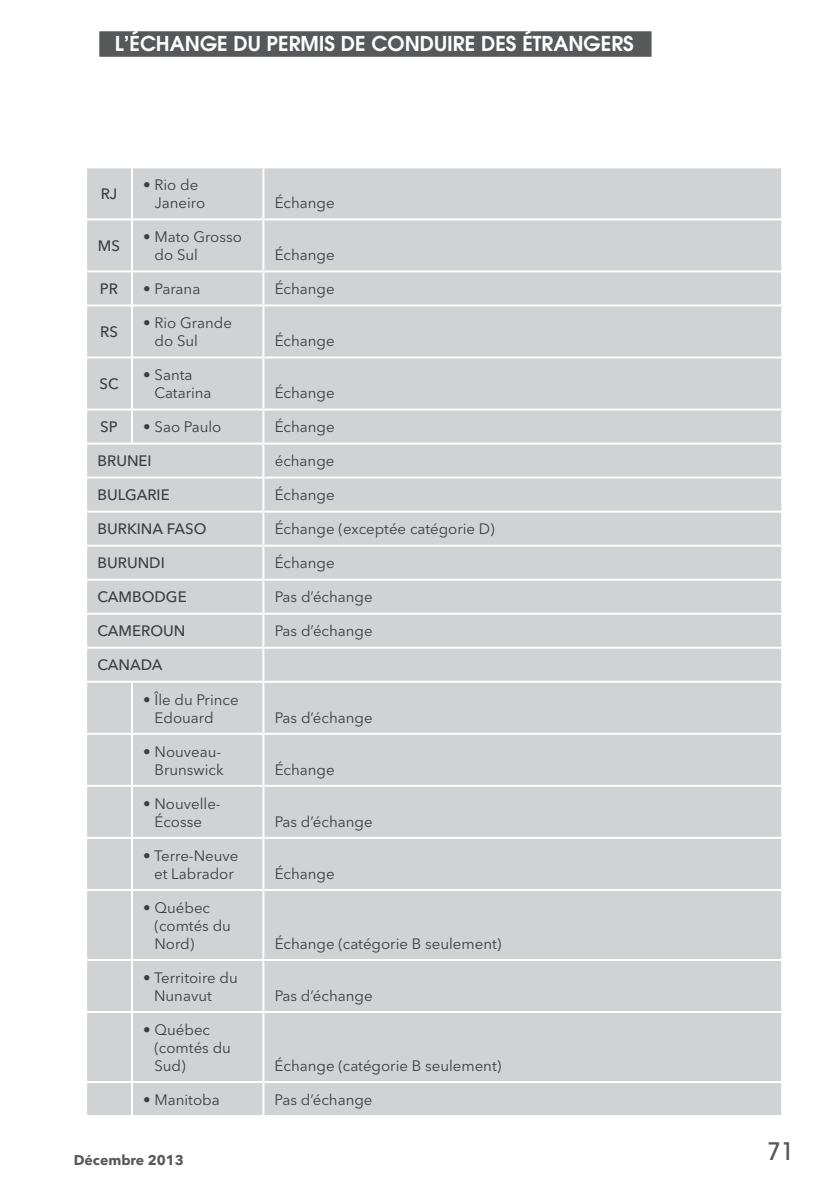
<style>
.page{position:relative;width:840px;height:1191px;background:#fff}
.page>*{position:absolute;margin:0;border:0;box-sizing:border-box;transform-origin:0 0}
.t1{font:500 24px "ITC Avant Garde Pro";color:#57585a}
.t2{font:600 20.4px "ITC Avant Garde Pro";color:#fff}
.t3{font:15px/18px "Avenir Next LT Pro";color:#3e3e3f}
.t4{font:500 15px "Avenir Next LT Pro";color:#3e3e3f}
.t5{font:700 14px "Avenir Next LT Pro";color:#57585a}
</style>
<div class="page">
<div style="left:99px;top:31px;width:552px;height:26px;background:#57585a"></div>
<div style="left:87px;top:168px;width:693px;height:947px;background:#d1d2d4"></div>
<hr style="left:131px;top:168px;width:2px;height:50px;background:#fff">
<hr style="left:262px;top:168px;width:2px;height:50px;background:#fff">
<hr style="left:85px;top:218px;width:47px;height:2px;background:#fff">
<hr style="left:132px;top:218px;width:131px;height:2px;background:#fff">
<hr style="left:131px;top:220px;width:2px;height:50px;background:#fff">
<hr style="left:263px;top:218px;width:519px;height:2px;background:#fff">
<hr style="left:262px;top:220px;width:2px;height:50px;background:#fff">
<hr style="left:85px;top:270px;width:47px;height:2px;background:#fff">
<hr style="left:132px;top:270px;width:131px;height:2px;background:#fff">
<hr style="left:131px;top:272px;width:2px;height:32px;background:#fff">
<hr style="left:263px;top:270px;width:519px;height:2px;background:#fff">
<hr style="left:262px;top:272px;width:2px;height:32px;background:#fff">
<hr style="left:85px;top:304px;width:47px;height:2px;background:#fff">
<hr style="left:132px;top:304px;width:131px;height:2px;background:#fff">
<hr style="left:131px;top:306px;width:2px;height:50px;background:#fff">
<hr style="left:263px;top:304px;width:519px;height:2px;background:#fff">
<hr style="left:262px;top:306px;width:2px;height:50px;background:#fff">
<hr style="left:85px;top:356px;width:47px;height:2px;background:#fff">
<hr style="left:132px;top:356px;width:131px;height:2px;background:#fff">
<hr style="left:131px;top:358px;width:2px;height:50px;background:#fff">
<hr style="left:263px;top:356px;width:519px;height:2px;background:#fff">
<hr style="left:262px;top:358px;width:2px;height:50px;background:#fff">
<hr style="left:85px;top:408px;width:47px;height:2px;background:#fff">
<hr style="left:132px;top:408px;width:131px;height:2px;background:#fff">
<hr style="left:131px;top:410px;width:2px;height:32px;background:#fff">
<hr style="left:263px;top:408px;width:519px;height:2px;background:#fff">
<hr style="left:262px;top:410px;width:2px;height:32px;background:#fff">
<hr style="left:85px;top:442px;width:47px;height:2px;background:#fff">
<hr style="left:132px;top:442px;width:131px;height:2px;background:#fff">
<hr style="left:263px;top:442px;width:519px;height:2px;background:#fff">
<hr style="left:262px;top:444px;width:2px;height:32px;background:#fff">
<hr style="left:85px;top:476px;width:47px;height:2px;background:#fff">
<hr style="left:132px;top:476px;width:131px;height:2px;background:#fff">
<hr style="left:263px;top:476px;width:519px;height:2px;background:#fff">
<hr style="left:262px;top:478px;width:2px;height:32px;background:#fff">
<hr style="left:85px;top:510px;width:47px;height:2px;background:#fff">
<hr style="left:132px;top:510px;width:131px;height:2px;background:#fff">
<hr style="left:263px;top:510px;width:519px;height:2px;background:#fff">
<hr style="left:262px;top:512px;width:2px;height:32px;background:#fff">
<hr style="left:85px;top:544px;width:47px;height:2px;background:#fff">
<hr style="left:132px;top:544px;width:131px;height:2px;background:#fff">
<hr style="left:263px;top:544px;width:519px;height:2px;background:#fff">
<hr style="left:262px;top:546px;width:2px;height:32px;background:#fff">
<hr style="left:85px;top:578px;width:47px;height:2px;background:#fff">
<hr style="left:132px;top:578px;width:131px;height:2px;background:#fff">
<hr style="left:263px;top:578px;width:519px;height:2px;background:#fff">
<hr style="left:262px;top:580px;width:2px;height:32px;background:#fff">
<hr style="left:85px;top:612px;width:47px;height:2px;background:#fff">
<hr style="left:132px;top:612px;width:131px;height:2px;background:#fff">
<hr style="left:263px;top:612px;width:519px;height:2px;background:#fff">
<hr style="left:262px;top:614px;width:2px;height:33px;background:#fff">
<hr style="left:85px;top:647px;width:47px;height:2px;background:#fff">
<hr style="left:132px;top:647px;width:131px;height:2px;background:#fff">
<hr style="left:263px;top:647px;width:519px;height:2px;background:#fff">
<hr style="left:262px;top:649px;width:2px;height:32px;background:#fff">
<hr style="left:85px;top:681px;width:47px;height:2px;background:#fff">
<hr style="left:132px;top:681px;width:131px;height:2px;background:#fff">
<hr style="left:131px;top:683px;width:2px;height:50px;background:#fff">
<hr style="left:263px;top:681px;width:519px;height:2px;background:#fff">
<hr style="left:262px;top:683px;width:2px;height:50px;background:#fff">
<hr style="left:85px;top:733px;width:47px;height:2px;background:#fff">
<hr style="left:132px;top:733px;width:131px;height:2px;background:#fff">
<hr style="left:131px;top:735px;width:2px;height:50px;background:#fff">
<hr style="left:263px;top:733px;width:519px;height:2px;background:#fff">
<hr style="left:262px;top:735px;width:2px;height:50px;background:#fff">
<hr style="left:85px;top:785px;width:47px;height:2px;background:#fff">
<hr style="left:132px;top:785px;width:131px;height:2px;background:#fff">
<hr style="left:131px;top:787px;width:2px;height:50px;background:#fff">
<hr style="left:263px;top:785px;width:519px;height:2px;background:#fff">
<hr style="left:262px;top:787px;width:2px;height:50px;background:#fff">
<hr style="left:85px;top:837px;width:47px;height:2px;background:#fff">
<hr style="left:132px;top:837px;width:131px;height:2px;background:#fff">
<hr style="left:131px;top:839px;width:2px;height:50px;background:#fff">
<hr style="left:263px;top:837px;width:519px;height:2px;background:#fff">
<hr style="left:262px;top:839px;width:2px;height:50px;background:#fff">
<hr style="left:85px;top:889px;width:47px;height:2px;background:#fff">
<hr style="left:132px;top:889px;width:131px;height:2px;background:#fff">
<hr style="left:131px;top:891px;width:2px;height:68px;background:#fff">
<hr style="left:263px;top:889px;width:519px;height:2px;background:#fff">
<hr style="left:262px;top:891px;width:2px;height:68px;background:#fff">
<hr style="left:85px;top:959px;width:47px;height:2px;background:#fff">
<hr style="left:132px;top:959px;width:131px;height:2px;background:#fff">
<hr style="left:131px;top:961px;width:2px;height:50px;background:#fff">
<hr style="left:263px;top:959px;width:519px;height:2px;background:#fff">
<hr style="left:262px;top:961px;width:2px;height:50px;background:#fff">
<hr style="left:85px;top:1011px;width:47px;height:2px;background:#fff">
<hr style="left:132px;top:1011px;width:131px;height:2px;background:#fff">
<hr style="left:131px;top:1013px;width:2px;height:68px;background:#fff">
<hr style="left:263px;top:1011px;width:519px;height:2px;background:#fff">
<hr style="left:262px;top:1013px;width:2px;height:68px;background:#fff">
<hr style="left:85px;top:1081px;width:47px;height:2px;background:#fff">
<hr style="left:132px;top:1081px;width:131px;height:2px;background:#fff">
<hr style="left:131px;top:1083px;width:2px;height:32px;background:#fff">
<hr style="left:263px;top:1081px;width:519px;height:2px;background:#fff">
<hr style="left:262px;top:1083px;width:2px;height:32px;background:#fff">
<h2 class="t2" style="left:115px;top:30px;width:520px">L’ÉCHANGE DU PERMIS DE CONDUIRE DES ÉTRANGERS</h2>
<p class="t4" style="left:101px;top:185px;width:18px">RJ</p>
<p class="t3" style="left:154px;top:176px;width:52px;text-indent:-11px">• Rio de<br>Janeiro</p>
<p class="t4" style="left:98px;top:237px;width:24px">MS</p>
<p class="t3" style="left:154px;top:228px;width:89px;text-indent:-11px">• Mato Grosso do Sul</p>
<p class="t3" style="left:274px;top:194px;width:61px">Échange</p>
<p class="t3" style="left:274px;top:246px;width:61px">Échange</p>
<p class="t4" style="left:100px;top:280px;width:20px">PR</p>
<p class="t3" style="left:143px;top:280px;width:59px">• Parana</p>
<p class="t3" style="left:274px;top:280px;width:61px">Échange</p>
<p class="t4" style="left:100px;top:323px;width:19px">RS</p>
<p class="t3" style="left:154px;top:314px;width:79px;text-indent:-11px">• Rio Grande do Sul</p>
<p class="t3" style="left:274px;top:332px;width:61px">Échange</p>
<p class="t4" style="left:99px;top:375px;width:21px">SC</p>
<p class="t3" style="left:154px;top:366px;width:59px;text-indent:-11px">• Santa<br>Catarina</p>
<p class="t3" style="left:274px;top:384px;width:61px">Échange</p>
<p class="t4" style="left:100px;top:418px;width:19px">SP</p>
<p class="t3" style="left:143px;top:418px;width:80px">• Sao Paulo</p>
<p class="t3" style="left:274px;top:418px;width:61px">Échange</p>
<p class="t4" style="left:97px;top:452px;width:56px">BRUNEI</p>
<p class="t3" style="left:274px;top:452px;width:61px">échange</p>
<p class="t4" style="left:97px;top:486px;width:74px">BULGARIE</p>
<p class="t3" style="left:274px;top:486px;width:61px">Échange</p>
<p class="t4" style="left:97px;top:520px;width:110px">BURKINA FASO</p>
<p class="t3" style="left:274px;top:520px;width:221px">Échange (exceptée catégorie D)</p>
<p class="t4" style="left:97px;top:554px;width:69px">BURUNDI</p>
<p class="t3" style="left:274px;top:554px;width:61px">Échange</p>
<p class="t4" style="left:97px;top:588px;width:91px">CAMBODGE</p>
<p class="t3" style="left:274px;top:588px;width:99px">Pas d’échange</p>
<p class="t4" style="left:97px;top:622px;width:89px">CAMEROUN</p>
<p class="t3" style="left:274px;top:622px;width:99px">Pas d’échange</p>
<p class="t4" style="left:97px;top:656px;width:67px">CANADA</p>
<p class="t3" style="left:154px;top:690px;width:85px;text-indent:-11px">• Île du Prince<br>Edouard</p>
<p class="t3" style="left:274px;top:708px;width:99px">Pas d’échange</p>
<p class="t3" style="left:143px;top:742px;width:82px;text-align:right">• Nouveau-<br>Brunswick</p>
<p class="t3" style="left:143px;top:794px;width:79px;text-align:center">• Nouvelle-<br>Écosse</p>
<p class="t3" style="left:143px;top:846px;width:97px;text-align:center">• Terre-Neuve et Labrador</p>
<p class="t3" style="left:154px;top:898px;width:78px;text-indent:-11px">• Québec (comtés du<br>Nord)</p>
<p class="t3" style="left:154px;top:968px;width:85px;text-indent:-11px">• Territoire du<br>Nunavut</p>
<p class="t3" style="left:154px;top:1020px;width:78px;text-indent:-11px">• Québec (comtés du<br>Sud)</p>
<p class="t3" style="left:274px;top:760px;width:61px">Échange</p>
<p class="t3" style="left:274px;top:812px;width:99px">Pas d’échange</p>
<p class="t3" style="left:274px;top:864px;width:61px">Échange</p>
<p class="t3" style="left:274px;top:934px;width:228px">Échange (catégorie B seulement)</p>
<p class="t3" style="left:274px;top:986px;width:99px">Pas d’échange</p>
<p class="t3" style="left:274px;top:1056px;width:228px">Échange (catégorie B seulement)</p>
<p class="t3" style="left:143px;top:1090px;width:78px">• Manitoba</p>
<p class="t3" style="left:274px;top:1090px;width:99px">Pas d’échange</p>
<p class="t5" style="left:74px;top:1151px;width:112px">Décembre 2013</p>
<h1 class="t1" style="left:766px;top:1136px;width:28px">71</h1>
</div>
